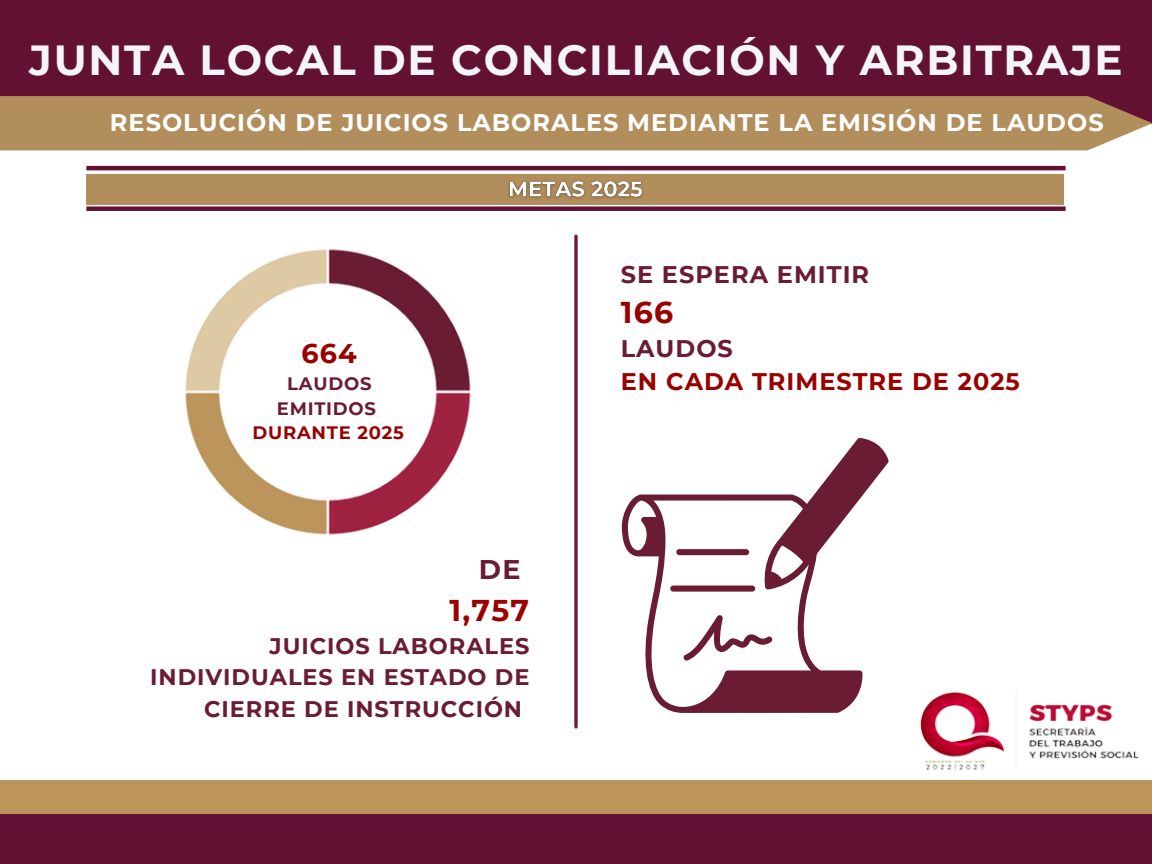
<style>
.page{position:relative;width:1152px;height:864px;background:#fff}
.page>*{position:absolute;margin:0;border:0;box-sizing:border-box;transform-origin:0 0}
.t1{font:700 42px "Montserrat";letter-spacing:.04em;color:#f3f5f9}
.t2{font:700 30px "Montserrat";letter-spacing:.04em;color:#900}
.t3{font:700 27px "Montserrat";color:#900}
.t4{font:700 27px "Montserrat";color:#691c32}
.t5{font:700 24px "Montserrat";letter-spacing:.04em;color:#fff}
.t6{font:700 24px/32.7px "Montserrat";letter-spacing:.04em;color:#900}
.t7{font:700 24px "Montserrat";letter-spacing:.04em;color:#691c32}
.t8{font:700 22.5px "Montserrat";letter-spacing:.04em;color:#691c32}
.t9{font:700 18px/24.8px "Montserrat";letter-spacing:.04em;color:#691c32;text-align:center}
.t10{font:700 18px "Montserrat";letter-spacing:.04em;color:#900}
.s1{color:#691c32}
</style>
<div class="page">
<div style="left:0;top:0;width:1152px;height:123px;background:#621132"></div>
<div style="left:0;top:96px;width:1152px;height:54px;background:#b38e5d"></div>
<div style="left:0;top:813px;width:1152px;height:51px;background:#621132"></div>
<div style="left:0;top:780px;width:1152px;height:33px;background:#bc955c"></div>
<hr style="left:86px;top:166px;width:980px;height:4px;background:#621132">
<div style="left:86px;top:206px;width:980px;height:5px;background:#621132"></div>
<div style="left:86px;top:174px;width:978px;height:30px;background:#b38e5d"></div>
<img style="left:919px;top:691px;width:220px;height:80px">
<svg style="left:574px;top:236px;width:4px;height:491px;background:#803f51"></svg>
<svg style="left:622px;top:438px;width:267px;height:275px"></svg>
<img style="left:185px;top:249px;width:286px;height:286px">
<img style="left:502px;top:181px;width:147px;height:24px">
<h1 class="t1" style="left:29px;top:35px;width:1095px">JUNTA LOCAL DE CONCILIACIÓN Y ARBITRAJE</h1>
<h2 class="t5" style="left:110px;top:108px;width:995px">RESOLUCIÓN DE JUICIOS LABORALES MEDIANTE LA EMISIÓN DE LAUDOS</h2>
<p class="t3" style="left:302px;top:337px;width:57px">664</p>
<p class="t9" style="left:277px;top:371px;width:101px">LAUDOS<br>EMITIDOS</p>
<p class="t10" style="left:253px;top:422px;width:153px">DURANTE 2025</p>
<p class="t4" style="left:479px;top:553px;width:43px">DE</p>
<p class="t2" style="left:449px;top:592px;width:81px">1,757</p>
<p class="t8" style="left:270px;top:632px;width:261px">JUICIOS LABORALES</p>
<p class="t8" style="left:150px;top:663px;width:381px">INDIVIDUALES EN ESTADO DE</p>
<p class="t8" style="left:204px;top:695px;width:320px">CIERRE DE INSTRUCCIÓN</p>
<p class="t7" style="left:621px;top:260px;width:250px">SE ESPERA EMITIR</p>
<p class="t2" style="left:621px;top:294px;width:54px">166</p>
<p class="t6" style="left:621px;top:332px;width:401px"><span class="s1">LAUDOS<br></span>EN CADA TRIMESTRE DE 2025</p>
</div>
